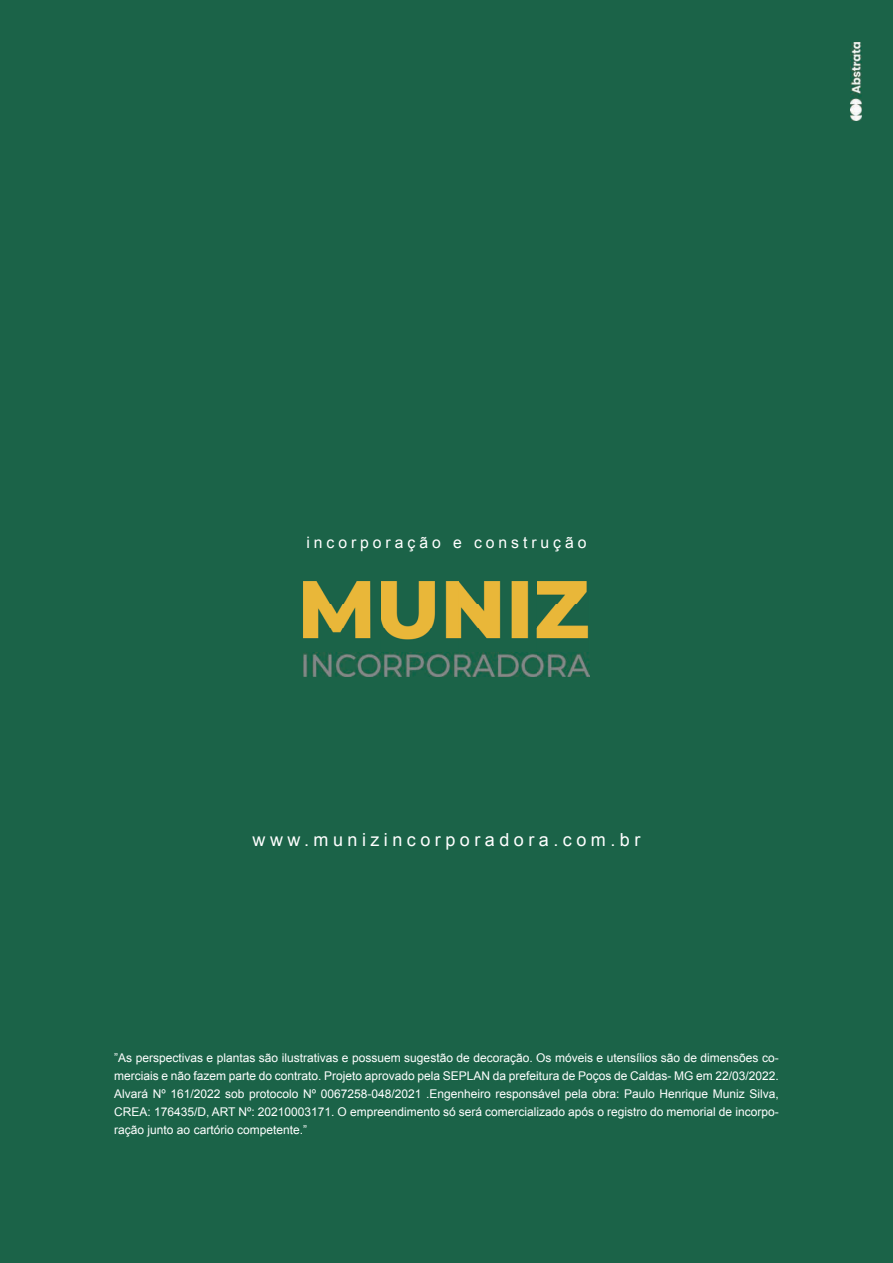
<style>
.page{position:relative;width:893px;height:1263px;background:#1b6348}
.page>*{position:absolute;margin:0;border:0;box-sizing:border-box;transform-origin:0 0}
.t1{font:18px "Arial";letter-spacing:.25em;color:#fff}
.t2{font:15.75px "Arial";letter-spacing:.25em;color:#fff}
.t3{font:12px/18px "Arial";color:#fff;text-align:justify}
</style>
<div class="page">
<img style="left:303px;top:581px;width:287px;height:96px">
<img style="left:850px;top:43px;width:12px;height:77px">
<h2 class="t2" style="left:306px;top:532px;width:282px">incorporação e construção</h2>
<h1 class="t1" style="left:253px;top:828px;width:389px">www.munizincorporadora.com.br</h1>
<p class="t3" style="left:114px;top:1049px;width:666px">”As perspectivas e plantas são ilustrativas e possuem sugestão de decoração. Os móveis e utensílios são de dimensões co&shy;merciais e não fazem parte do contrato. Projeto aprovado pela SEPLAN da prefeitura de Poços de Caldas- MG em 22/03/2022.<br>Alvará Nº 161/2022 sob protocolo Nº 0067258-048/2021 .Engenheiro responsável pela obra: Paulo Henrique Muniz Silva, CREA: 176435/D, ART Nº: 20210003171. O empreendimento só será comercializado após o registro do memorial de incorpo&shy;ração junto ao cartório competente.”</p>
</div>
